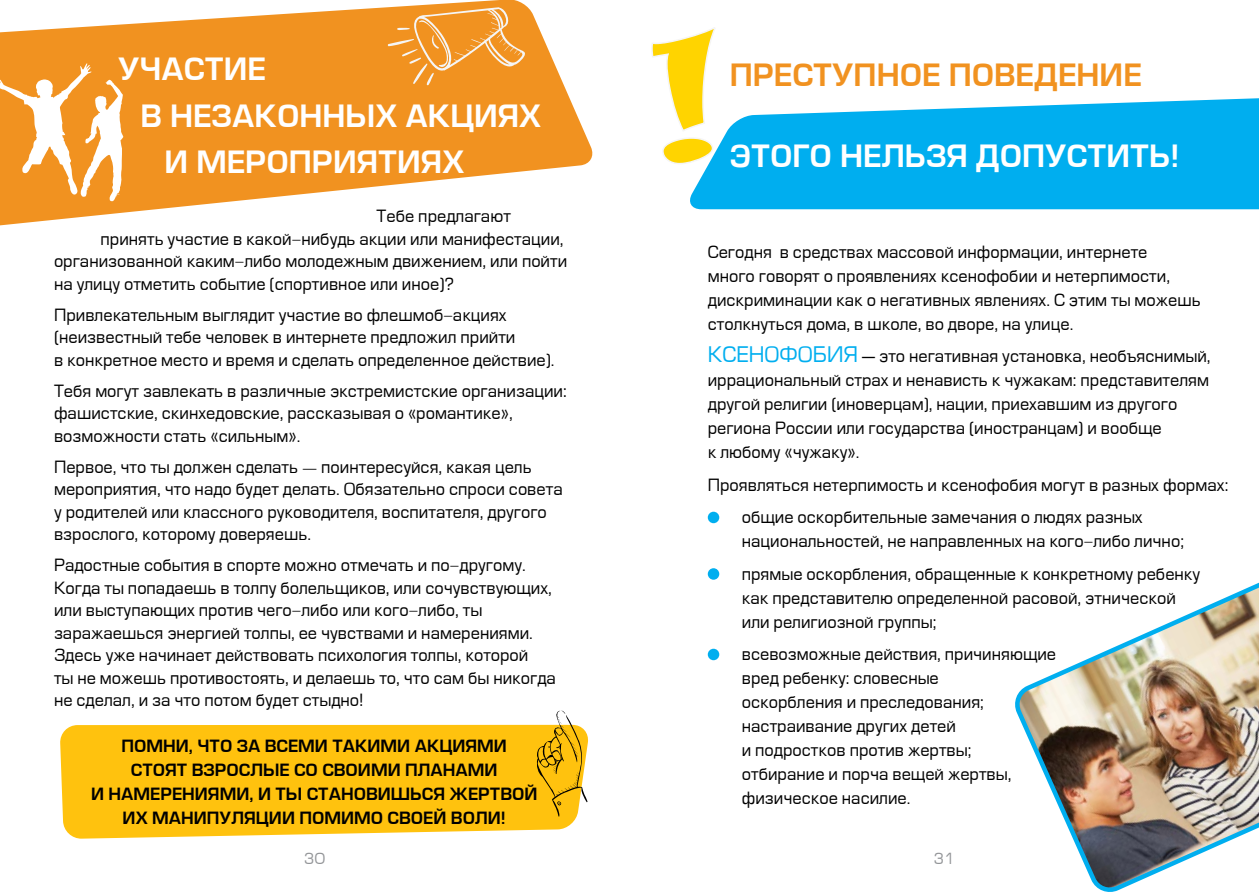
<style>
.page{position:relative;width:1259px;height:893px;background:#fff}
.page>*{position:absolute;margin:0;border:0;box-sizing:border-box;transform-origin:0 0}
.t1{font:30px "GL Europe Demi Normal";color:#fff}
.t2{font:30px "GL Europe Demi Normal";color:#f19220}
.t3{font:16.5px/24px "GL Europe Normal";color:#000}
.t4{font:16.5px/24px "GL Europe Demi Normal";color:#000;text-align:center}
.t5{font:15px "GL Europe Normal";color:#939598}
.s1{font-family:"Minion Pro"}
.s2{font-size:21px;color:#00aeef}
</style>
<div class="page">
<svg style="left:0;top:0;width:593px;height:226px;fill:#f19220"></svg>
<svg style="left:690px;top:98px;width:569px;height:111px;fill:#00aeef"></svg>
<div style="left:60px;top:725px;width:528px;height:114px;background:#ffc20e"></div>
<svg style="left:652px;top:27px;width:65px;height:138px"></svg>
<div style="left:708px;top:512px;width:11px;height:11px;background:#00aeef;border-radius:50%"></div>
<div style="left:708px;top:568px;width:11px;height:12px;background:#00aeef;border-radius:50%"></div>
<div style="left:708px;top:649px;width:11px;height:11px;background:#00aeef;border-radius:50%"></div>
<svg style="left:536px;top:710px;width:51px;height:107px"></svg>
<svg style="left:0;top:63px;width:124px;height:139px"></svg>
<svg style="left:387px;top:7px;width:138px;height:79px"></svg>
<img style="left:1015px;top:582px;width:244px;height:310px">
<h1 class="t1" style="left:118px;top:52px;width:149px">УЧАСТИЕ</h1>
<h1 class="t1" style="left:141px;top:99px;width:402px">В НЕЗАКОННЫХ АКЦИЯХ</h1>
<h1 class="t1" style="left:165px;top:145px;width:301px">И МЕРОПРИЯТИЯХ</h1>
<p class="t3" style="left:377px;top:205px;width:136px">Тебе предлагают</p>
<p class="t3" style="left:101px;top:227px;width:464px">принять участие в какой-нибудь акции или манифестации,</p>
<p class="t3" style="left:54px;top:250px;width:515px">организованной каким-либо молодежным движением, или пойти</p>
<p class="t3" style="left:54px;top:272px;width:402px">на улицу отметить событие (спортивное или иное)?</p>
<p class="t3" style="left:54px;top:304px;width:502px;line-height:22.5px">Привлекательным выглядит участие во флешмоб-акциях (неизвестный тебе человек в интернете предложил прийти<br>в конкретное место и время и сделать определенное действие).</p>
<p class="t3" style="left:54px;top:380px;width:514px;line-height:22.5px">Тебя могут завлекать в различные экстремистские организации: фашистские, скинхедовские, рассказывая о «романтике», возможности стать «сильным».</p>
<p class="t3" style="left:54px;top:456px;width:510px;line-height:22.5px">Первое, что ты должен сделать <span class="s1">—</span> поинтересуйся, какая цель мероприятия, что надо будет делать. Обязательно спроси совета у родителей или классного руководителя, воспитателя, другого взрослого, которому доверяешь.</p>
<p class="t3" style="left:54px;top:555px;width:503px;line-height:22.5px">Радостные события в спорте можно отмечать и по-другому.<br>Когда ты попадаешь в толпу болельщиков, или сочувствующих, или выступающих против чего-либо или кого-либо, ты заражаешься энергией толпы, ее чувствами и намерениями.<br>Здесь уже начинает действовать психология толпы, которой<br>ты не можешь противостоять, и делаешь то, что сам бы никогда не сделал, и за что потом будет стыдно!</p>
<p class="t4" style="left:91px;top:734px;width:448px">ПОМНИ, ЧТО ЗА ВСЕМИ ТАКИМИ АКЦИЯМИ<br>СТОЯТ ВЗРОСЛЫЕ СО СВОИМИ ПЛАНАМИ<br>И НАМЕРЕНИЯМИ, И ТЫ СТАНОВИШЬСЯ ЖЕРТВОЙ ИХ МАНИПУЛЯЦИИ ПОМИМО СВОЕЙ ВОЛИ!</p>
<h1 class="t2" style="left:729px;top:58px;width:414px">ПРЕСТУПНОЕ ПОВЕДЕНИЕ</h1>
<h1 class="t1" style="left:729px;top:139px;width:451px">ЭТОГО НЕЛЬЗЯ ДОПУСТИТЬ!</h1>
<p class="t3" style="left:708px;top:240px;width:494px">Сегодня в средствах массовой информации, интернете<br>много говорят о проявлениях ксенофобии и нетерпимости, дискриминации как о негативных явлениях. С этим ты можешь столкнуться дома, в школе, во дворе, на улице.</p>
<p class="t3" style="left:708px;top:345px;width:504px"><span class="s2">КСЕНОФОБИЯ</span> — это негативная установка, необъяснимый, иррациональный страх и ненависть к чужакам: представителям другой религии (иноверцам), нации, приехавшим из другого региона России или государства (иностранцам) и вообще<br>к любому «чужаку».</p>
<p class="t3" style="left:742px;top:469px;width:488px;line-height:32.4px;text-indent:-34px">Проявляться нетерпимость и ксенофобия могут в разных формах: общие оскорбительные замечания о людях разных</p>
<p class="t3" style="left:742px;top:526px;width:460px;line-height:32.5px">национальностей, не направленных на кого-либо лично; прямые оскорбления, обращенные к конкретному ребенку</p>
<p class="t3" style="left:742px;top:586px;width:435px">как представителю определенной расовой, этнической или религиозной группы;</p>
<p class="t3" style="left:742px;top:643px;width:316px">всевозможные действия, причиняющие вред ребенку: словесные<br>оскорбления и преследования; настраивание других детей<br>и подростков против жертвы; отбирание и порча вещей жертвы, физическое насилие.</p>
<p class="t5" style="left:304px;top:851px;width:22px">30</p>
<p class="t5" style="left:933px;top:851px;width:22px">31</p>
</div>
